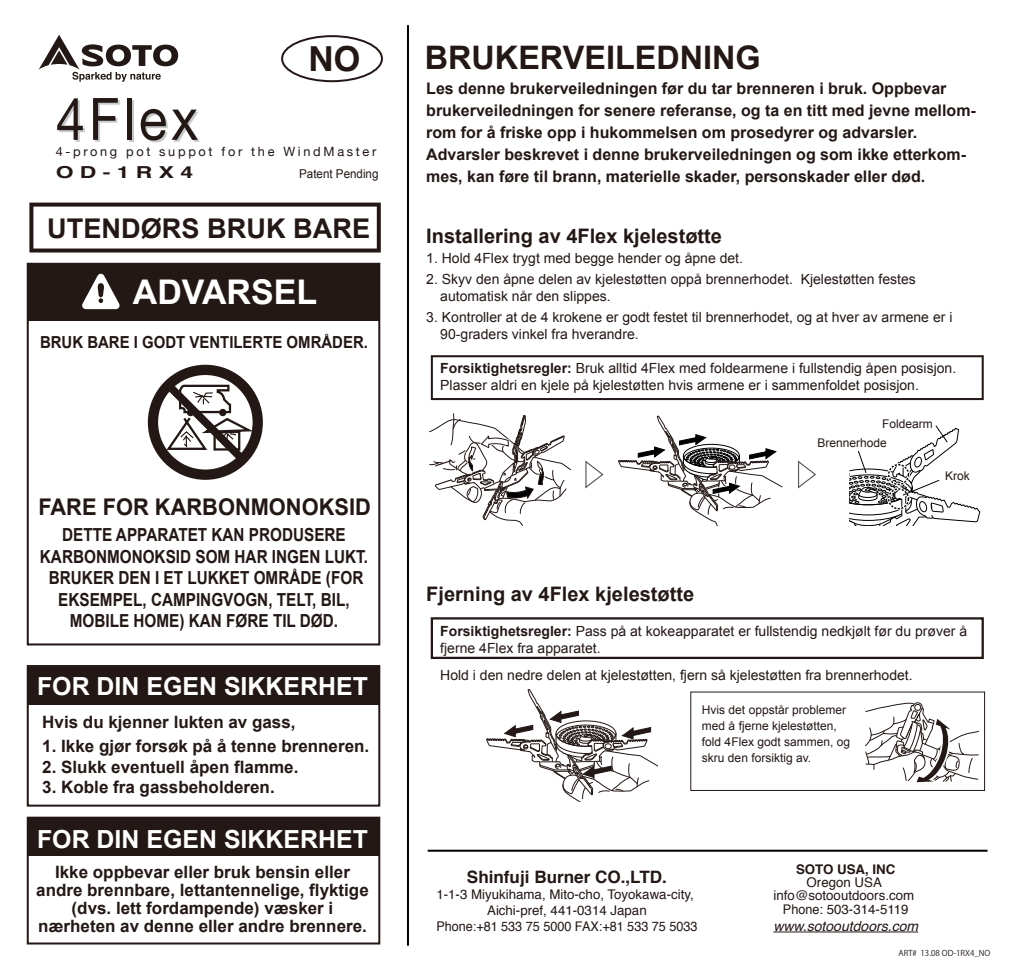
<style>
.page{position:relative;width:1032px;height:971px;background:#fff}
.page>*{position:absolute;margin:0;border:0;box-sizing:border-box;transform-origin:0 0}
.t1{font:58.6px "Helvetica Neue";letter-spacing:.075em;color:#231815;scale:.9 1}
.t2{font:700 34.4px "Helvetica";color:#231815}
.t3{font:700 34px "Arial";color:#fff}
.t4{font:700 32.4px "Arial";color:#231815}
.t5{font:700 27.2px "Arial";color:#231815}
.t6{font:700 25px "Arial";color:#fff}
.t7{font:700 23px "Arial";color:#231815;scale:.95 1}
.t8{font:700 20px "Arial";color:#231815}
.t9{font:700 18px/21.6px "Arial";color:#231815;text-align:center;scale:.85 1}
.t10{font:700 17px/18px "Arial";color:#231815;text-align:center}
.t11{font:700 17px "Helvetica";color:#231815}
.t12{font:700 16.6px "Arial";color:#231815;scale:.9 1}
.t13{font:700 16.4px "Helvetica";color:#231815;scale:1.39 1}
.t14{font:700 16px/22px "Arial";color:#231815}
.t15{font:14px/16.8px "Arial";color:#231815}
.t16{font:italic 14px "Helvetica";color:#231815}
.t17{font:13.2px/13.2px "Helvetica";color:#231815;text-align:center}
.t18{font:700 13.2px "Helvetica";color:#231815}
.t19{font:12.8px "Helvetica Neue";letter-spacing:.21em;color:#231815}
.t20{font:12.2px "Arial";color:#231815;scale:.95 1}
.t21{font:12px/16px "Arial";color:#231815}
.t22{font:8px "Koz Go Pro";color:#231815}
.s1{font-weight:700}
</style>
<div class="page">
<div style="left:281px;top:35px;width:102px;height:47px;border:2px solid #231815;border-radius:50%"></div>
<hr style="left:773px;top:931px;width:145px;height:1px;background:#231815">
<svg style="left:39px;top:35px;width:139px;height:47px"></svg>
<hr style="left:407px;top:25px;width:2px;height:920px;background:#000">
<hr style="left:428px;top:849px;width:559px;height:2px;background:#000">
<div style="left:27px;top:263px;width:353px;height:382px;border:2px solid #231815"></div>
<div style="left:28px;top:264px;width:351px;height:57px;background:#231815"></div>
<div style="left:27px;top:665px;width:353px;height:141px;border:2px solid #231815"></div>
<div style="left:28px;top:666px;width:351px;height:38px;background:#231815"></div>
<div style="left:28px;top:818px;width:351px;height:38px;background:#231815"></div>
<div style="left:27px;top:816px;width:353px;height:128px;border:2px solid #231815"></div>
<div style="left:148px;top:365px;width:115px;height:115px;border:10px solid #231815;border-radius:50%"></div>
<svg style="left:163px;top:380px;width:95px;height:83px"></svg>
<svg style="left:29px;top:202px;width:352px;height:50px"></svg>
<svg style="left:82px;top:274px;width:38px;height:35px"></svg>
<svg style="left:618px;top:415px;width:164px;height:111px"></svg>
<svg style="left:429px;top:355px;width:142px;height:171px"></svg>
<svg style="left:849px;top:425px;width:131px;height:101px"></svg>
<svg style="left:865px;top:702px;width:114px;height:81px"></svg>
<svg style="left:486px;top:689px;width:171px;height:112px"></svg>
<div style="left:690px;top:691px;width:295px;height:100px;border:1px solid #231815"></div>
<div style="left:431px;top:355px;width:553px;height:45px;border:2px solid #231815"></div>
<div style="left:431px;top:617px;width:553px;height:42px;border:2px solid #231815"></div>
<svg style="left:585px;top:460px;width:19px;height:29px"></svg>
<svg style="left:798px;top:460px;width:18px;height:29px"></svg>
<h1 class="t1" style="left:56px;top:84px;width:160px">4Flex</h1>
<h2 class="t2" style="left:309px;top:31px;width:53px">NO</h2>
<p class="t19" style="left:56px;top:143px;width:322px">4-prong pot suppot for the WindMaster</p>
<p class="t13" style="left:56px;top:159px;width:100px">O D - 1 R X 4</p>
<p class="t20" style="left:299px;top:165px;width:85px">Patent Pending</p>
<h3 class="t4" style="left:425px;top:37px;width:337px">BRUKERVEILEDNING</h3>
<p class="t14" style="left:426px;top:78px;width:551px">Les denne brukerveiledningen før du tar brenneren i bruk. Oppbevar brukerveiledningen for senere referanse, og ta en titt med jevne mellom&shy;rom for å friske opp i hukommelsen om prosedyrer og advarsler.<br>Advarsler beskrevet i denne brukerveiledningen og som ikke etterkom&shy;mes, kan føre til brann, materielle skader, personskader eller død.</p>
<h3 class="t5" style="left:47px;top:210px;width:324px">UTENDØRS BRUK BARE</h3>
<h3 class="t8" style="left:426px;top:222px;width:297px">Installering av 4Flex kjelestøtte</h3>
<p class="t15" style="left:426px;top:250px;width:318px">1. Hold 4Flex trygt med begge hender og åpne det.</p>
<p class="t15" style="left:440px;top:271px;width:477px;text-indent:-14px">2. Skyv den åpne delen av kjelestøtten oppå brennerhodet. Kjelestøtten festes automatisk når den slippes.</p>
<p class="t15" style="left:440px;top:308px;width:514px;text-indent:-14px">3. Kontroller at de 4 krokene er godt festet til brennerhodet, og at hver av armene er i<br>90-graders vinkel fra hverandre.</p>
<p class="t15" style="left:440px;top:360px;width:517px"><span class="s1">Forsiktighetsregler:</span> Bruk alltid 4Flex med foldearmene i fullstendig åpen posisjon.<br>Plasser aldri en kjele på kjelestøtten hvis armene er i sammenfoldet posisjon.</p>
<h3 class="t3" style="left:133px;top:270px;width:186px">ADVARSEL</h3>
<p class="t12" style="left:40px;top:331px;width:366px">BRUK BARE I GODT VENTILERTE OMRÅDER.</p>
<p class="t21" style="left:882px;top:416px;width:52px">Foldearm</p>
<h3 class="t7" style="left:38px;top:491px;width:352px">FARE FOR KARBONMONOKSID</h3>
<p class="t9" style="left:40px;top:524px;width:388px">DETTE APPARATET KAN PRODUSERE<br>KARBONMONOKSID SOM HAR INGEN LUKT.<br>BRUKER DEN I ET LUKKET OMRÅDE (FOR<br>EKSEMPEL, CAMPINGVOGN, TELT, BIL,<br>MOBILE HOME) KAN FØRE TIL DØD.</p>
<h3 class="t6" style="left:37px;top:670px;width:332px">FOR DIN EGEN SIKKERHET</h3>
<p class="t10" style="left:42px;top:713px;width:255px">Hvis du kjenner lukten av gass,</p>
<p class="t10" style="left:42px;top:738px;width:328px">1. Ikke gjør forsøk på å tenne brenneren.</p>
<p class="t10" style="left:42px;top:758px;width:258px">2. Slukk eventuell åpen flamme.</p>
<p class="t10" style="left:42px;top:778px;width:234px">3. Koble fra gassbeholderen.</p>
<h3 class="t6" style="left:37px;top:822px;width:332px">FOR DIN EGEN SIKKERHET</h3>
<p class="t10" style="left:36px;top:863px;width:334px">Ikke oppbevar eller bruk bensin eller andre brennbare, lettantennelige, flyktige (dvs. lett fordampende) væsker i nærheten av denne eller andre brennere.</p>
<p class="t21" style="left:817px;top:435px;width:71px">Brennerhode</p>
<p class="t21" style="left:945px;top:468px;width:26px">Krok</p>
<h3 class="t8" style="left:426px;top:581px;width:269px">Fjerning av 4Flex kjelestøtte</h3>
<p class="t15" style="left:440px;top:622px;width:528px"><span class="s1">Forsiktighetsregler:</span> Pass på at kokeapparatet er fullstendig nedkjølt før du prøver å fjerne 4Flex fra apparatet.</p>
<p class="t15" style="left:440px;top:666px;width:474px">Hold i den nedre delen at kjelestøtten, fjern så kjelestøtten fra brennerhodet.</p>
<p class="t21" style="left:702px;top:701px;width:150px">Hvis det oppstår problemer med å fjerne kjelestøtten, fold 4Flex godt sammen, og skru den forsiktig av.</p>
<p class="t11" style="left:467px;top:863px;width:201px">Shinfuji Burner CO.,LTD.</p>
<p class="t17" style="left:436px;top:887px;width:263px;line-height:16px">1-1-3 Miyukihama, Mito-cho, Toyokawa-city,<br>Aichi-pref, 441-0314 Japan<br>Phone:+81 533 75 5000 FAX:+81 533 75 5033</p>
<p class="t18" style="left:796px;top:858px;width:101px">SOTO USA, INC</p>
<p class="t17" style="left:773px;top:876px;width:142px">Oregon USA info@sotooutdoors.com<br>Phone: 503-314-5119</p>
<p class="t16" style="left:773px;top:915px;width:146px">www.sotooutdoors.com</p>
<p class="t22" style="left:898px;top:947px;width:93px">ART# 13.08 OD-1RX4_NO</p>
</div>
